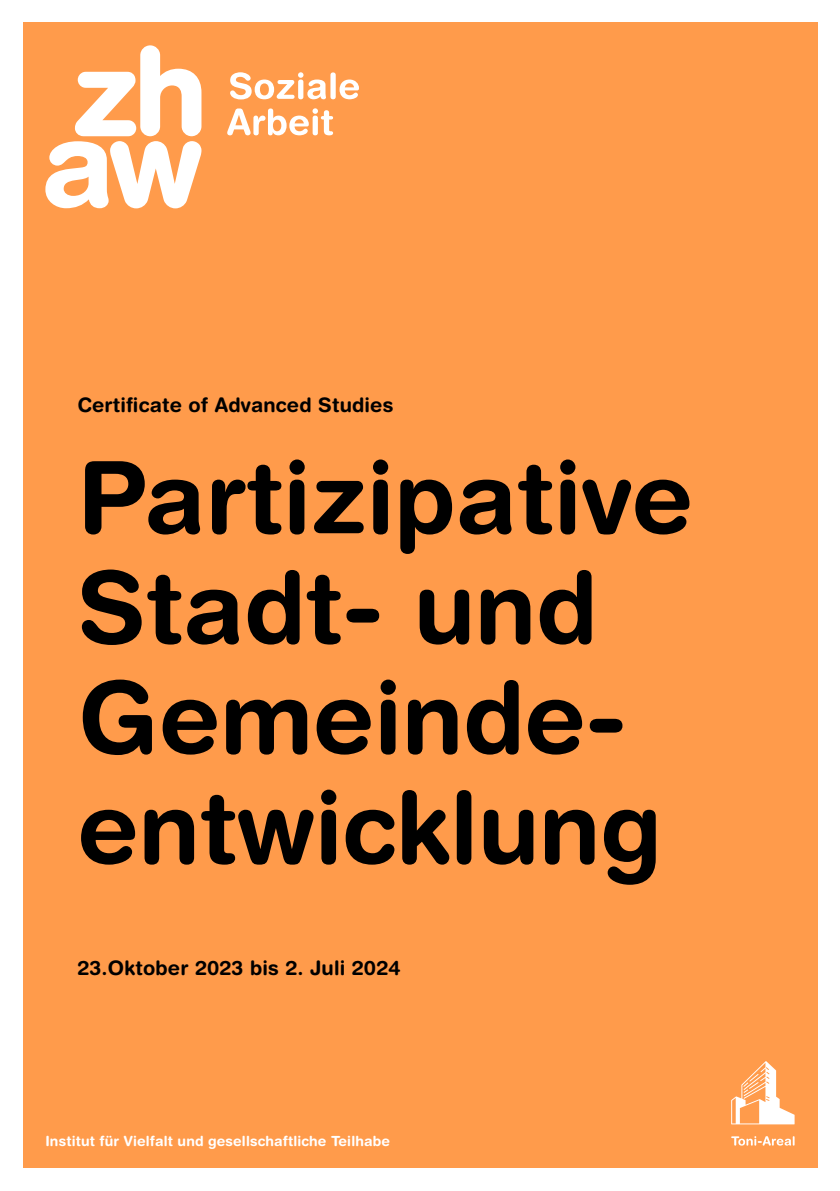
<style>
.page{position:relative;width:840px;height:1191px;background:#fff}
.page>*{position:absolute;margin:0;border:0;box-sizing:border-box;transform-origin:0 0}
.t1{font:700 100px/110px "Helvetica Rounded LT Std";color:#000}
.t2{font:700 20px "Helvetica Rounded LT Std";letter-spacing:.01em;color:#000}
.t3{font:700 14px "Helvetica Rounded LT Std";letter-spacing:.01em;color:#fff}
</style>
<div class="page">
<div style="left:23px;top:23px;width:793px;height:1145px;background:#ff9b4b"></div>
<svg style="left:731px;top:1061px;width:63px;height:63px"></svg>
<svg style="left:731px;top:1136px;width:63px;height:9px"></svg>
<svg style="left:45px;top:45px;width:156px;height:164px"></svg>
<svg style="left:230px;top:72px;width:96px;height:27px"></svg>
<div style="left:330px;top:72px;width:5px;height:27px;background:#fff;border-radius:3px"></div>
<svg style="left:339px;top:80px;width:20px;height:19px"></svg>
<svg style="left:227px;top:108px;width:106px;height:27px"></svg>
<p class="t2" style="left:77px;top:392px;width:317px">Certificate of Advanced Studies</p>
<h1 class="t1" style="left:77px;top:441px;width:616px">Partizipative<br>Stadt- und<br>Gemeinde&shy;entwicklung</h1>
<p class="t2" style="left:77px;top:956px;width:324px">23.Oktober 2023 bis 2. Juli 2024</p>
<p class="t3" style="left:45px;top:1132px;width:346px">Institut für Vielfalt und gesellschaftliche Teilhabe</p>
</div>
